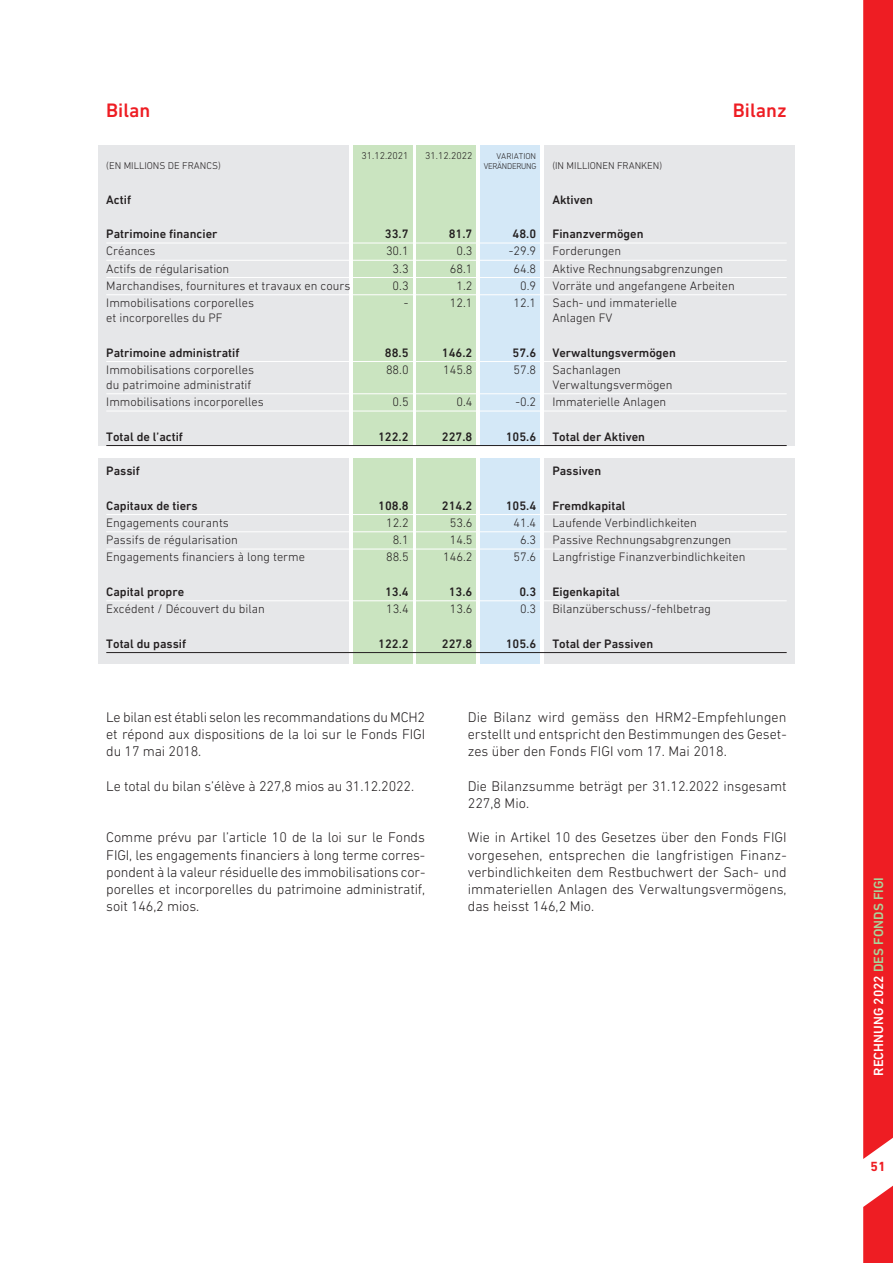
<style>
.page{position:relative;width:893px;height:1263px;background:#fff}
.page>*{position:absolute;margin:0;border:0;box-sizing:border-box;transform-origin:0 0}
.t1{font:500 19.8px "DIN Next LT Pro";color:#ee1d23}
.t2{font:300 14.25px/17.2px "DIN Next LT Pro";color:#231f20;text-align:justify}
.t3{font:500 13.5px "DIN Next LT Pro";color:#fff}
.t4{font:700 13.5px "DIN Next LT Pro";color:#ee1d23}
.t5{font:300 12.45px "DIN Next LT Pro";color:#231f20}
.t6{font:500 12.45px "DIN Next LT Pro";color:#231f20}
.t7{font:300 10.05px "DIN Next LT Pro";color:#231f20}
.t8{font:300 8.55px "DIN Next LT Pro";letter-spacing:-.03em;color:#231f20}
.t9{font:300 8.55px "DIN Next LT Pro";color:#231f20}
.s1{color:#aad59b}
</style>
<div class="page">
<svg style="left:863px;top:1185px;width:30px;height:78px;background:#f03f44"></svg>
<svg style="left:863px;top:0;width:30px;height:1159px;background:#ee2228"></svg>
<div style="left:544px;top:145px;width:251px;height:301px;background:#e6e7e9"></div>
<div style="left:544px;top:458px;width:251px;height:205px;background:#e6e7e9"></div>
<div style="left:98px;top:145px;width:251px;height:301px;background:#e6e7e9"></div>
<div style="left:98px;top:458px;width:251px;height:205px;background:#e6e7e9"></div>
<div style="left:353px;top:145px;width:59px;height:301px;background:#cae4c0"></div>
<div style="left:353px;top:458px;width:59px;height:205px;background:#cae4c0"></div>
<div style="left:417px;top:145px;width:59px;height:301px;background:#cae4c0"></div>
<div style="left:417px;top:458px;width:59px;height:205px;background:#cae4c0"></div>
<div style="left:480px;top:145px;width:60px;height:301px;background:#d4e8f7"></div>
<div style="left:480px;top:458px;width:60px;height:205px;background:#d4e8f7"></div>
<hr style="left:106px;top:243px;width:681px;height:1px;background:#fff">
<hr style="left:106px;top:260px;width:681px;height:1px;background:#fff">
<hr style="left:106px;top:277px;width:681px;height:1px;background:#fff">
<hr style="left:106px;top:294px;width:681px;height:1px;background:#fff">
<hr style="left:106px;top:361px;width:681px;height:1px;background:#fff">
<hr style="left:106px;top:393px;width:681px;height:1px;background:#fff">
<hr style="left:106px;top:411px;width:681px;height:1px;background:#fff">
<hr style="left:106px;top:445px;width:681px;height:1px;background:#231f20">
<hr style="left:106px;top:514px;width:681px;height:1px;background:#fff">
<hr style="left:106px;top:531px;width:681px;height:1px;background:#fff">
<hr style="left:106px;top:549px;width:681px;height:1px;background:#fff">
<hr style="left:106px;top:600px;width:681px;height:1px;background:#fff">
<hr style="left:106px;top:652px;width:681px;height:1px;background:#231f20">
<h1 class="t1" style="left:106px;top:99px;width:46px">Bilan</h1>
<h1 class="t1" style="left:733px;top:99px;width:55px">Bilanz</h1>
<p class="t7" style="left:361px;top:150px;width:49px">31.12.2021</p>
<p class="t7" style="left:425px;top:150px;width:49px">31.12.2022</p>
<p class="t9" style="left:496px;top:151px;width:41px">VARIATION</p>
<p class="t7" style="left:106px;top:160px;width:116px">(EN MILLIONS DE FRANCS)</p>
<p class="t8" style="left:484px;top:161px;width:54px">VERÄNDERUNG</p>
<p class="t7" style="left:552px;top:160px;width:111px">(IN MILLIONEN FRANKEN)</p>
<p class="t6" style="left:106px;top:192px;width:26px">Actif</p>
<p class="t6" style="left:552px;top:192px;width:42px">Aktiven</p>
<p class="t6" style="left:106px;top:227px;width:113px">Patrimoine financier</p>
<p class="t6" style="left:385px;top:227px;width:25px">33.7</p>
<p class="t6" style="left:449px;top:227px;width:25px">81.7</p>
<p class="t6" style="left:513px;top:227px;width:25px">48.0</p>
<p class="t6" style="left:552px;top:227px;width:93px">Finanzvermögen</p>
<p class="t5" style="left:106px;top:244px;width:51px">Créances</p>
<p class="t5" style="left:386px;top:244px;width:24px">30.1</p>
<p class="t5" style="left:456px;top:244px;width:17px">0.3</p>
<p class="t5" style="left:509px;top:244px;width:29px">-29.9</p>
<p class="t5" style="left:552px;top:244px;width:70px">Forderungen</p>
<p class="t5" style="left:106px;top:261px;width:125px">Actifs de régularisation</p>
<p class="t5" style="left:393px;top:261px;width:17px">3.3</p>
<p class="t5" style="left:450px;top:261px;width:24px">68.1</p>
<p class="t5" style="left:514px;top:261px;width:24px">64.8</p>
<p class="t5" style="left:552px;top:261px;width:172px">Aktive Rechnungsabgrenzungen</p>
<p class="t5" style="left:106px;top:278px;width:246px">Marchandises, fournitures et travaux en cours</p>
<p class="t5" style="left:393px;top:278px;width:17px">0.3</p>
<p class="t5" style="left:456px;top:278px;width:17px">1.2</p>
<p class="t5" style="left:520px;top:278px;width:17px">0.9</p>
<p class="t5" style="left:552px;top:278px;width:184px">Vorräte und angefangene Arbeiten</p>
<p class="t5" style="left:106px;top:296px;width:149px">Immobilisations corporelles</p>
<p class="t5" style="left:404px;top:296px;width:6px">-</p>
<p class="t5" style="left:450px;top:296px;width:24px">12.1</p>
<p class="t5" style="left:514px;top:296px;width:24px">12.1</p>
<p class="t5" style="left:552px;top:296px;width:126px">Sach- und immaterielle</p>
<p class="t5" style="left:106px;top:311px;width:118px">et incorporelles du PF</p>
<p class="t5" style="left:552px;top:311px;width:62px">Anlagen FV</p>
<p class="t6" style="left:106px;top:345px;width:135px">Patrimoine administratif</p>
<p class="t6" style="left:385px;top:345px;width:25px">88.5</p>
<p class="t6" style="left:442px;top:345px;width:32px">146.2</p>
<p class="t6" style="left:513px;top:345px;width:25px">57.6</p>
<p class="t6" style="left:552px;top:345px;width:125px">Verwaltungsvermögen</p>
<p class="t5" style="left:106px;top:362px;width:149px">Immobilisations corporelles</p>
<p class="t5" style="left:386px;top:362px;width:24px">88.0</p>
<p class="t5" style="left:443px;top:362px;width:31px">145.8</p>
<p class="t5" style="left:514px;top:362px;width:24px">57.8</p>
<p class="t5" style="left:552px;top:362px;width:70px">Sachanlagen</p>
<p class="t5" style="left:106px;top:377px;width:147px">du patrimoine administratif</p>
<p class="t5" style="left:552px;top:377px;width:122px">Verwaltungsvermögen</p>
<p class="t5" style="left:106px;top:395px;width:159px">Immobilisations incorporelles</p>
<p class="t5" style="left:393px;top:395px;width:17px">0.5</p>
<p class="t5" style="left:456px;top:395px;width:17px">0.4</p>
<p class="t5" style="left:516px;top:395px;width:22px">-0.2</p>
<p class="t5" style="left:552px;top:395px;width:115px">Immaterielle Anlagen</p>
<p class="t6" style="left:106px;top:429px;width:78px">Total de l’actif</p>
<p class="t6" style="left:378px;top:429px;width:32px">122.2</p>
<p class="t6" style="left:442px;top:429px;width:32px">227.8</p>
<p class="t6" style="left:506px;top:429px;width:32px">105.6</p>
<p class="t6" style="left:552px;top:429px;width:94px">Total der Aktiven</p>
<p class="t6" style="left:106px;top:464px;width:35px">Passif</p>
<p class="t6" style="left:552px;top:464px;width:50px">Passiven</p>
<p class="t6" style="left:106px;top:498px;width:93px">Capitaux de tiers</p>
<p class="t6" style="left:378px;top:498px;width:32px">108.8</p>
<p class="t6" style="left:442px;top:498px;width:32px">214.2</p>
<p class="t6" style="left:506px;top:498px;width:32px">105.4</p>
<p class="t6" style="left:552px;top:498px;width:75px">Fremdkapital</p>
<p class="t5" style="left:106px;top:515px;width:124px">Engagements courants</p>
<p class="t5" style="left:386px;top:515px;width:24px">12.2</p>
<p class="t5" style="left:450px;top:515px;width:24px">53.6</p>
<p class="t5" style="left:514px;top:515px;width:24px">41.4</p>
<p class="t5" style="left:552px;top:515px;width:146px">Laufende Verbindlichkeiten</p>
<p class="t5" style="left:106px;top:533px;width:133px">Passifs de régularisation</p>
<p class="t5" style="left:393px;top:533px;width:17px">8.1</p>
<p class="t5" style="left:450px;top:533px;width:24px">14.5</p>
<p class="t5" style="left:520px;top:533px;width:17px">6.3</p>
<p class="t5" style="left:552px;top:533px;width:180px">Passive Rechnungsabgrenzungen</p>
<p class="t5" style="left:106px;top:550px;width:200px">Engagements financiers à long terme</p>
<p class="t5" style="left:386px;top:550px;width:24px">88.5</p>
<p class="t5" style="left:443px;top:550px;width:31px">146.2</p>
<p class="t5" style="left:514px;top:550px;width:24px">57.6</p>
<p class="t5" style="left:552px;top:550px;width:195px">Langfristige Finanzverbindlichkeiten</p>
<p class="t6" style="left:106px;top:584px;width:79px">Capital propre</p>
<p class="t6" style="left:385px;top:584px;width:25px">13.4</p>
<p class="t6" style="left:449px;top:584px;width:25px">13.6</p>
<p class="t6" style="left:519px;top:584px;width:18px">0.3</p>
<p class="t6" style="left:552px;top:584px;width:69px">Eigenkapital</p>
<p class="t5" style="left:106px;top:602px;width:160px">Excédent / Découvert du bilan</p>
<p class="t5" style="left:386px;top:602px;width:24px">13.4</p>
<p class="t5" style="left:450px;top:602px;width:24px">13.6</p>
<p class="t5" style="left:520px;top:602px;width:17px">0.3</p>
<p class="t5" style="left:552px;top:602px;width:160px">Bilanzüberschuss/-fehlbetrag</p>
<p class="t6" style="left:106px;top:636px;width:81px">Total du passif</p>
<p class="t6" style="left:378px;top:636px;width:32px">122.2</p>
<p class="t6" style="left:442px;top:636px;width:32px">227.8</p>
<p class="t6" style="left:506px;top:636px;width:32px">105.6</p>
<p class="t6" style="left:552px;top:636px;width:102px">Total der Passiven</p>
<p class="t2" style="left:106px;top:708px;width:320px">Le bilan est établi selon les recommandations du MCH2 et répond aux dispositions de la loi sur le Fonds FIGI du 17 mai 2018.</p>
<p class="t2" style="left:106px;top:777px;width:309px">Le total du bilan s’élève à 227,8 mios au 31.12.2022.</p>
<p class="t2" style="left:106px;top:829px;width:321px">Comme prévu par l’article 10 de la loi sur le Fonds FIGI, les engagements financiers à long terme corres&shy;pondent à la valeur résiduelle des immobilisations cor&shy;porelles et incorporelles du patrimoine administratif, soit 146,2 mios.</p>
<p class="t2" style="left:468px;top:708px;width:320px">Die Bilanz wird gemäss den HRM2-Empfehlungen erstellt und entspricht den Bestimmungen des Geset&shy;zes über den Fonds FIGI vom 17. Mai 2018.</p>
<p class="t2" style="left:468px;top:777px;width:320px">Die Bilanzsumme beträgt per 31.12.2022 insgesamt<br>227,8 Mio.</p>
<p class="t2" style="left:468px;top:829px;width:320px">Wie in Artikel 10 des Gesetzes über den Fonds FIGI vorgesehen, entsprechen die langfristigen Finanz&shy;verbindlichkeiten dem Restbuchwert der Sach- und immateriellen Anlagen des Verwaltungsvermögens, das heisst 146,2 Mio.</p>
<p class="t3" style="left:871px;top:1075px;width:200px;rotate:-90deg">RECHNUNG 2022 <span class="s1">DES FONDS FIGI</span></p>
<p class="t4" style="left:871px;top:1158px;width:17px">51</p>
</div>
